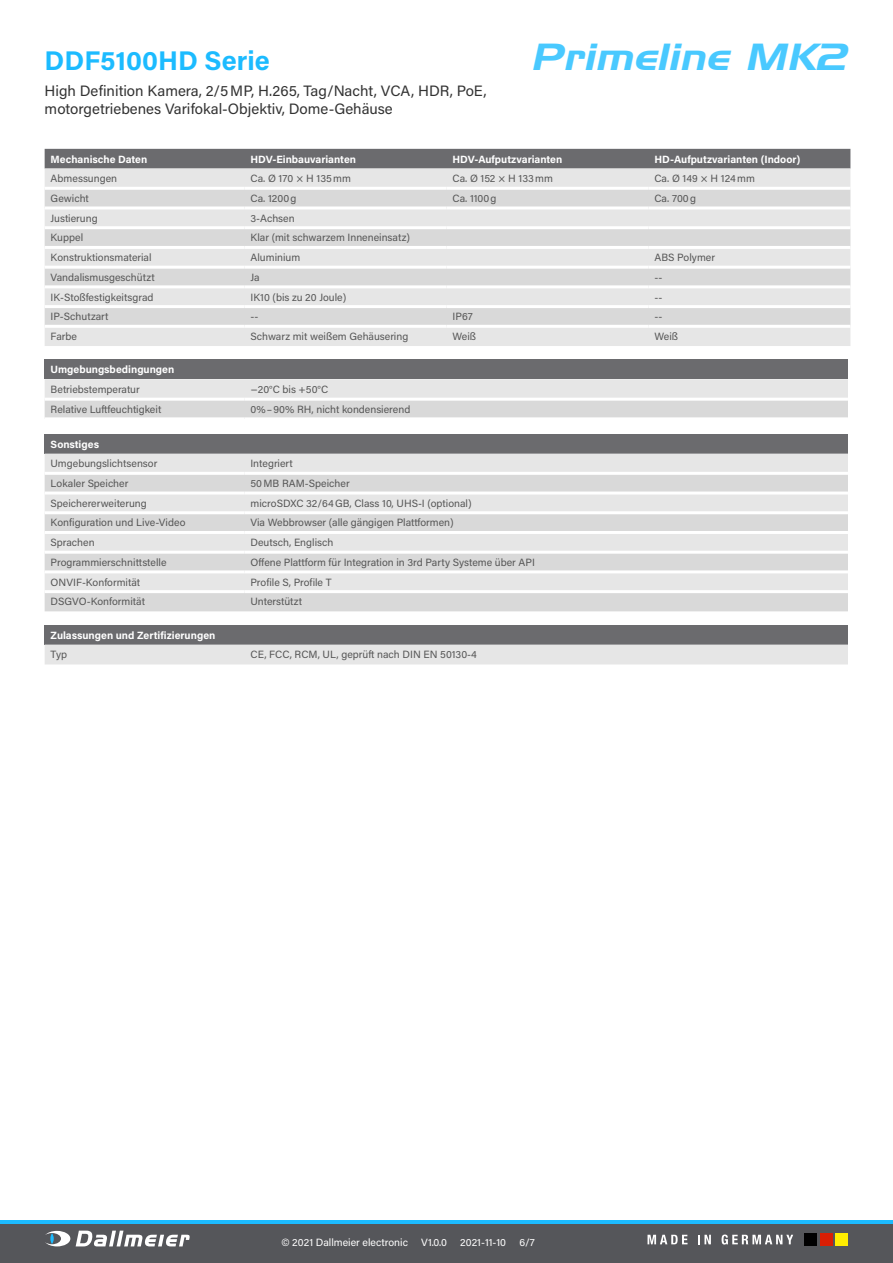
<style>
.page{position:relative;width:893px;height:1263px;background:#fff}
.page>*{position:absolute;margin:0;border:0;box-sizing:border-box;transform-origin:0 0}
.t1{font:italic 37.5px "Hanzel Wide";color:#49c9ff}
.t2{font:700 27px "Acumin Pro";color:#1cbbff}
.t3{font:15px/18px "Acumin Pro";color:#333}
.t4{font:10.5px "Acumin Pro";color:#565656}
.t5{font:700 10.5px "Acumin Pro";color:#fff}
.t6{font:10.5px "Acumin Pro";color:#fff}
</style>
<div class="page">
<svg style="left:0;top:1220px;width:893px;height:5px;fill:#1cbbff"></svg>
<div style="left:0;top:1225px;width:893px;height:38px;background:#55565a"></div>
<svg style="left:76px;top:1230px;width:114px;height:16px"></svg>
<svg style="left:45px;top:1231px;width:25px;height:15px"></svg>
<svg style="left:50px;top:1233px;width:4px;height:11px"></svg>
<div style="left:804px;top:1233px;width:13px;height:13px;background:#000"></div>
<div style="left:820px;top:1233px;width:13px;height:13px;background:#d91e04"></div>
<div style="left:835px;top:1233px;width:13px;height:13px;background:#ffed00"></div>
<svg style="left:647px;top:1235px;width:40px;height:9px"></svg>
<svg style="left:698px;top:1235px;width:13px;height:9px"></svg>
<svg style="left:722px;top:1234px;width:71px;height:10px"></svg>
<div style="left:45px;top:149px;width:805px;height:20px;background:#6b6b6e"></div>
<div style="left:45px;top:169px;width:805px;height:177px;background:#e6e6e6"></div>
<svg style="left:45px;top:190px;width:805px;height:135px;fill:#d9d9d9"></svg>
<hr style="left:45px;top:187px;width:199px;height:3px;background:#fff">
<hr style="left:244px;top:187px;width:202px;height:3px;background:#fff">
<hr style="left:446px;top:187px;width:202px;height:3px;background:#fff">
<hr style="left:648px;top:187px;width:202px;height:3px;background:#fff">
<hr style="left:45px;top:206px;width:199px;height:3px;background:#fff">
<hr style="left:244px;top:206px;width:202px;height:3px;background:#fff">
<hr style="left:446px;top:206px;width:202px;height:3px;background:#fff">
<hr style="left:648px;top:206px;width:202px;height:3px;background:#fff">
<hr style="left:45px;top:226px;width:199px;height:3px;background:#fff">
<hr style="left:244px;top:226px;width:202px;height:3px;background:#fff">
<hr style="left:446px;top:226px;width:202px;height:3px;background:#fff">
<hr style="left:648px;top:226px;width:202px;height:3px;background:#fff">
<hr style="left:45px;top:246px;width:199px;height:3px;background:#fff">
<hr style="left:244px;top:246px;width:202px;height:3px;background:#fff">
<hr style="left:446px;top:246px;width:202px;height:3px;background:#fff">
<hr style="left:648px;top:246px;width:202px;height:3px;background:#fff">
<hr style="left:45px;top:266px;width:199px;height:3px;background:#fff">
<hr style="left:244px;top:266px;width:202px;height:3px;background:#fff">
<hr style="left:446px;top:266px;width:202px;height:3px;background:#fff">
<hr style="left:648px;top:266px;width:202px;height:3px;background:#fff">
<hr style="left:45px;top:285px;width:199px;height:3px;background:#fff">
<hr style="left:244px;top:285px;width:202px;height:3px;background:#fff">
<hr style="left:446px;top:285px;width:202px;height:3px;background:#fff">
<hr style="left:648px;top:285px;width:202px;height:3px;background:#fff">
<hr style="left:45px;top:305px;width:199px;height:3px;background:#fff">
<hr style="left:244px;top:305px;width:202px;height:3px;background:#fff">
<hr style="left:446px;top:305px;width:202px;height:3px;background:#fff">
<hr style="left:648px;top:305px;width:202px;height:3px;background:#fff">
<hr style="left:45px;top:325px;width:199px;height:3px;background:#fff">
<hr style="left:244px;top:325px;width:202px;height:3px;background:#fff">
<hr style="left:446px;top:325px;width:202px;height:3px;background:#fff">
<hr style="left:648px;top:325px;width:202px;height:3px;background:#fff">
<div style="left:45px;top:359px;width:803px;height:20px;background:#6b6b6e"></div>
<svg style="left:45px;top:379px;width:803px;height:38px"></svg>
<hr style="left:45px;top:398px;width:199px;height:3px;background:#fff">
<hr style="left:244px;top:398px;width:604px;height:3px;background:#fff">
<div style="left:45px;top:434px;width:803px;height:20px;background:#6b6b6e"></div>
<div style="left:45px;top:454px;width:803px;height:18px;background:#e6e6e6"></div>
<svg style="left:45px;top:475px;width:803px;height:136px;fill:#d9d9d9"></svg>
<hr style="left:45px;top:491px;width:199px;height:3px;background:#fff">
<hr style="left:244px;top:491px;width:604px;height:3px;background:#fff">
<hr style="left:45px;top:511px;width:199px;height:3px;background:#fff">
<hr style="left:244px;top:511px;width:604px;height:3px;background:#fff">
<hr style="left:45px;top:531px;width:199px;height:3px;background:#fff">
<hr style="left:244px;top:531px;width:604px;height:3px;background:#fff">
<hr style="left:45px;top:551px;width:199px;height:3px;background:#fff">
<hr style="left:244px;top:551px;width:604px;height:3px;background:#fff">
<hr style="left:45px;top:570px;width:199px;height:3px;background:#fff">
<hr style="left:244px;top:570px;width:604px;height:3px;background:#fff">
<hr style="left:45px;top:590px;width:199px;height:3px;background:#fff">
<hr style="left:244px;top:590px;width:604px;height:3px;background:#fff">
<div style="left:45px;top:625px;width:803px;height:20px;background:#6b6b6e"></div>
<div style="left:45px;top:645px;width:803px;height:19px;background:#e6e6e6"></div>
<h2 class="t2" style="left:45px;top:41px;width:227px">DDF5100HD Serie</h2>
<h3 class="t3" style="left:45px;top:81px;width:443px">High Definition Kamera, 2/5MP, H.265, Tag/Nacht, VCA, HDR, PoE, motorgetriebenes Varifokal-Objektiv, Dome-Gehäuse</h3>
<h1 class="t1" style="left:530px;top:35px;width:316px">Primeline MK2</h1>
<p class="t5" style="left:51px;top:151px;width:98px">Mechanische Daten</p>
<p class="t5" style="left:250px;top:151px;width:107px">HDV-Einbauvarianten</p>
<p class="t5" style="left:452px;top:151px;width:111px">HDV-Aufputzvarianten</p>
<p class="t5" style="left:654px;top:151px;width:148px">HD-Aufputzvarianten (Indoor)</p>
<p class="t4" style="left:51px;top:171px;width:68px">Abmessungen</p>
<p class="t4" style="left:250px;top:171px;width:102px">Ca. Ø 170 × H 135mm</p>
<p class="t4" style="left:452px;top:171px;width:102px">Ca. Ø 152 × H 133mm</p>
<p class="t4" style="left:654px;top:171px;width:102px">Ca. Ø 149 × H 124mm</p>
<p class="t4" style="left:51px;top:191px;width:40px">Gewicht</p>
<p class="t4" style="left:250px;top:191px;width:48px">Ca. 1200g</p>
<p class="t4" style="left:452px;top:191px;width:46px">Ca. 1100g</p>
<p class="t4" style="left:654px;top:191px;width:43px">Ca. 700g</p>
<p class="t4" style="left:51px;top:211px;width:49px">Justierung</p>
<p class="t4" style="left:250px;top:211px;width:46px">3-Achsen</p>
<p class="t4" style="left:51px;top:230px;width:34px">Kuppel</p>
<p class="t4" style="left:250px;top:230px;width:161px">Klar (mit schwarzem Inneneinsatz)</p>
<p class="t4" style="left:51px;top:250px;width:103px">Konstruktionsmaterial</p>
<p class="t4" style="left:250px;top:250px;width:51px">Aluminium</p>
<p class="t4" style="left:654px;top:250px;width:62px">ABS Polymer</p>
<p class="t4" style="left:51px;top:270px;width:106px">Vandalismusgeschützt</p>
<p class="t4" style="left:250px;top:270px;width:11px">Ja</p>
<p class="t4" style="left:654px;top:270px;width:9px">--</p>
<p class="t4" style="left:51px;top:290px;width:104px">IK-Stoßfestigkeitsgrad</p>
<p class="t4" style="left:250px;top:290px;width:97px">IK10 (bis zu 20 Joule)</p>
<p class="t4" style="left:654px;top:290px;width:9px">--</p>
<p class="t4" style="left:51px;top:309px;width:59px">IP-Schutzart</p>
<p class="t4" style="left:250px;top:309px;width:9px">--</p>
<p class="t4" style="left:452px;top:309px;width:22px">IP67</p>
<p class="t4" style="left:654px;top:309px;width:9px">--</p>
<p class="t4" style="left:51px;top:329px;width:28px">Farbe</p>
<p class="t4" style="left:250px;top:329px;width:159px">Schwarz mit weißem Gehäusering</p>
<p class="t4" style="left:452px;top:329px;width:25px">Weiß</p>
<p class="t4" style="left:654px;top:329px;width:25px">Weiß</p>
<p class="t5" style="left:51px;top:362px;width:125px">Umgebungsbedingungen</p>
<p class="t4" style="left:51px;top:382px;width:91px">Betriebstemperatur</p>
<p class="t4" style="left:250px;top:382px;width:79px">−20°C bis +50°C</p>
<p class="t4" style="left:51px;top:402px;width:112px">Relative Luftfeuchtigkeit</p>
<p class="t4" style="left:250px;top:402px;width:161px">0%–90% RH, nicht kondensierend</p>
<p class="t5" style="left:51px;top:436px;width:50px">Sonstiges</p>
<p class="t4" style="left:51px;top:456px;width:108px">Umgebungslichtsensor</p>
<p class="t4" style="left:250px;top:456px;width:44px">Integriert</p>
<p class="t4" style="left:51px;top:476px;width:79px">Lokaler Speicher</p>
<p class="t4" style="left:250px;top:476px;width:101px">50MB RAM-Speicher</p>
<p class="t4" style="left:51px;top:496px;width:98px">Speichererweiterung</p>
<p class="t4" style="left:250px;top:496px;width:223px">microSDXC 32/64GB, Class 10, UHS-I (optional)</p>
<p class="t4" style="left:51px;top:515px;width:136px">Konfiguration und Live-Video</p>
<p class="t4" style="left:251px;top:515px;width:205px">Via Webbrowser (alle gängigen Plattformen)</p>
<p class="t4" style="left:51px;top:535px;width:45px">Sprachen</p>
<p class="t4" style="left:251px;top:535px;width:84px">Deutsch, Englisch</p>
<p class="t4" style="left:51px;top:555px;width:117px">Programmierschnittstelle</p>
<p class="t4" style="left:251px;top:555px;width:286px">Offene Plattform für Integration in 3rd Party Systeme über API</p>
<p class="t4" style="left:51px;top:575px;width:91px">ONVIF-Konformität</p>
<p class="t4" style="left:251px;top:575px;width:83px">Profile S, Profile T</p>
<p class="t4" style="left:51px;top:594px;width:96px">DSGVO-Konformität</p>
<p class="t4" style="left:251px;top:594px;width:53px">Unterstützt</p>
<p class="t5" style="left:51px;top:627px;width:166px">Zulassungen und Zertifizierungen</p>
<p class="t4" style="left:51px;top:647px;width:18px">Typ</p>
<p class="t4" style="left:250px;top:647px;width:228px">CE, FCC, RCM, UL, geprüft nach DIN EN 50130-4</p>
<p class="t6" style="left:281px;top:1235px;width:128px">© 2021 Dallmeier electronic</p>
<p class="t6" style="left:421px;top:1235px;width:27px">V1.0.0</p>
<p class="t6" style="left:460px;top:1235px;width:47px">2021-11-10</p>
<p class="t6" style="left:519px;top:1235px;width:17px">6/7</p>
</div>
